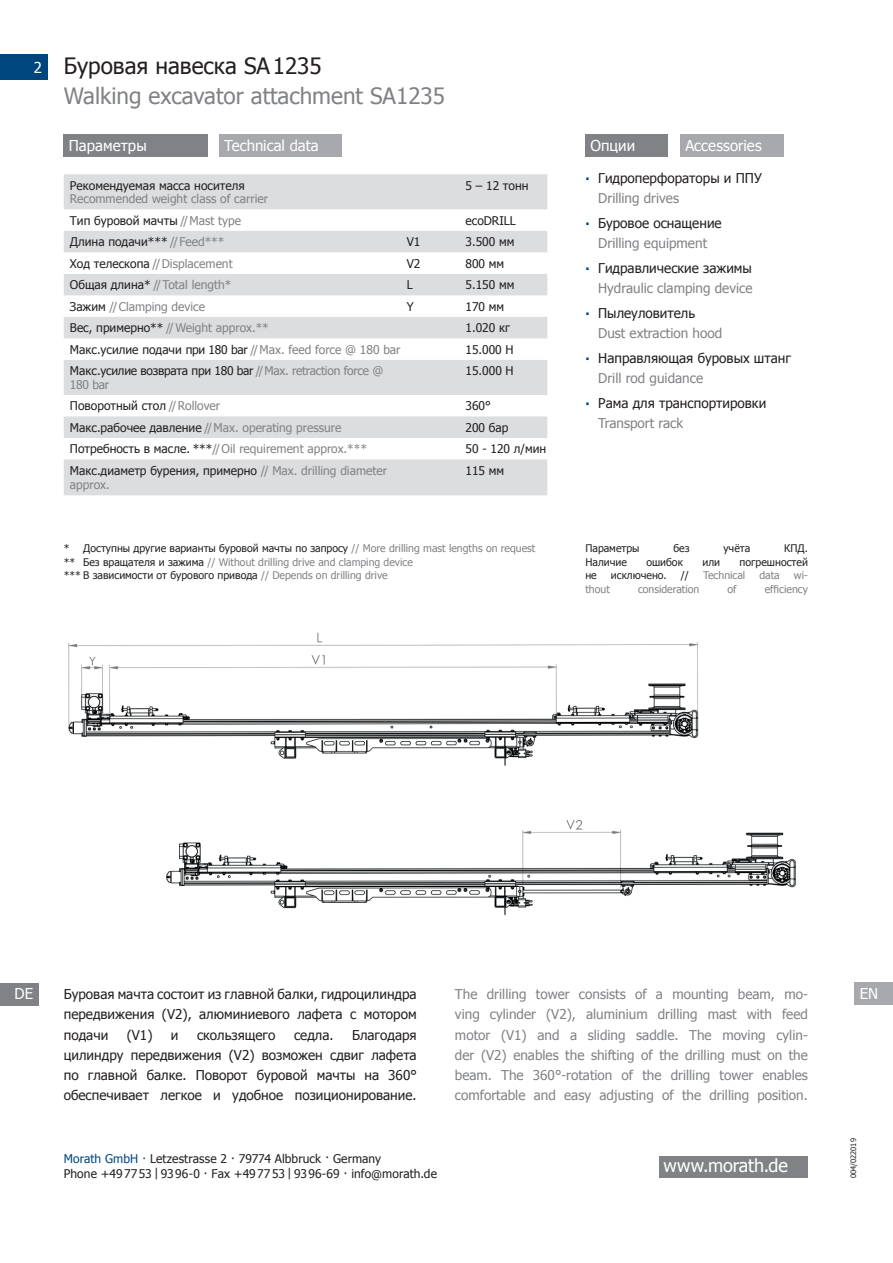
<style>
.page{position:relative;width:893px;height:1263px;background:#fff}
.page>*{position:absolute;margin:0;border:0;box-sizing:border-box;transform-origin:0 0}
.t1{font:22.5px "Tahoma";color:#808285}
.t2{font:22.5px "Tahoma";color:#231f20}
.t3{font:18px "Tahoma";letter-spacing:-.005em;color:#fff}
.t4{font:15px "Tahoma";color:#fff}
.t5{font:13.5px/20.2px "Tahoma";color:#808285;text-align:justify}
.t6{font:13.5px/20.2px "Tahoma";color:#231f20}
.t7{font:12px/15.3px "Tahoma";color:#231f20}
.t8{font:12px/14.4px "Tahoma";color:#808285}
.t9{font:12px/13.5px "Tahoma";letter-spacing:-.02em;color:#231f20}
.t10{font:10.5px/13.5px "Tahoma";color:#231f20}
.t11{font:10.5px "Tahoma";color:#808285}
.t12{font:7.5px "Tahoma";color:#231f20}
.s1{color:#808285}
.s2{color:#231f20}
.s3{font-weight:700;color:#00467e}
.s4{color:#00467e}
</style>
<div class="page">
<div style="left:0;top:54px;width:47px;height:26px;background:#00467e"></div>
<div style="left:64px;top:134px;width:144px;height:23px;background:#808285"></div>
<div style="left:219px;top:134px;width:122px;height:23px;background:#a8a9ad"></div>
<div style="left:0;top:982px;width:38px;height:23px;background:#808285"></div>
<div style="left:585px;top:134px;width:83px;height:23px;background:#808285"></div>
<div style="left:680px;top:134px;width:104px;height:23px;background:#a8a9ad"></div>
<div style="left:659px;top:1156px;width:149px;height:22px;background:#808285"></div>
<div style="left:855px;top:982px;width:38px;height:23px;background:#a8a9ad"></div>
<svg style="left:64px;top:174px;width:483px;height:321px;fill:#dcdddf"></svg>
<img style="left:68px;top:632px;width:728px;height:284px">
<p class="t4" style="left:34px;top:57px;width:10px">2</p>
<h1 class="t2" style="left:64px;top:50px;width:260px">Буровая навеска SA1235</h1>
<h1 class="t1" style="left:64px;top:80px;width:383px">Walking excavator attachment SA1235</h1>
<p class="t4" style="left:69px;top:135px;width:79px">Параметры</p>
<p class="t4" style="left:224px;top:135px;width:96px">Technical data</p>
<p class="t7" style="left:70px;top:177px;width:176px">Рекомендуемая масса носителя</p>
<p class="t8" style="left:70px;top:191px;width:200px">Recommended weight class of carrier</p>
<p class="t7" style="left:465px;top:177px;width:65px">5 – 12 тонн</p>
<p class="t7" style="left:70px;top:212px;width:173px">Тип буровой мачты <span class="s1">//Mast type</span></p>
<p class="t7" style="left:465px;top:212px;width:52px">ecoDRILL</p>
<p class="t7" style="left:70px;top:234px;width:156px">Длина подачи*** <span class="s1">//Feed***</span></p>
<p class="t7" style="left:407px;top:234px;width:15px">V1</p>
<p class="t7" style="left:465px;top:234px;width:50px">3.500 мм</p>
<p class="t8" style="left:70px;top:256px;width:164px"><span class="s2">Ход телескопа</span> //Displacement</p>
<p class="t7" style="left:407px;top:255px;width:15px">V2</p>
<p class="t7" style="left:465px;top:255px;width:40px">800 мм</p>
<p class="t8" style="left:70px;top:277px;width:163px"><span class="s2">Общая длина*</span> //Total length*</p>
<p class="t7" style="left:407px;top:277px;width:7px">L</p>
<p class="t7" style="left:465px;top:277px;width:50px">5.150 мм</p>
<p class="t8" style="left:70px;top:299px;width:137px"><span class="s2">Зажим</span> //Clamping device</p>
<p class="t7" style="left:407px;top:298px;width:8px">Y</p>
<p class="t7" style="left:465px;top:298px;width:40px">170 мм</p>
<p class="t8" style="left:70px;top:320px;width:200px"><span class="s2">Вес, примерно**</span> //Weight approx.**</p>
<p class="t7" style="left:465px;top:320px;width:46px">1.020 кг</p>
<p class="t7" style="left:70px;top:341px;width:332px">Макс.усилие подачи при 180 bar <span class="s1">//Max. feed force @ 180 bar</span></p>
<p class="t7" style="left:465px;top:341px;width:50px">15.000 Н</p>
<p class="t9" style="left:70px;top:364px;width:315px">Макс.усилие возврата при 180 bar <span class="s1">//Max. retraction force @<br>180 bar</span></p>
<p class="t7" style="left:465px;top:363px;width:50px">15.000 Н</p>
<p class="t7" style="left:70px;top:398px;width:152px">Поворотный стол <span class="s1">//Rollover</span></p>
<p class="t7" style="left:465px;top:398px;width:27px">360°</p>
<p class="t8" style="left:70px;top:420px;width:273px"><span class="s2">Макс.рабочее давление</span> //Max. operating pressure</p>
<p class="t7" style="left:465px;top:419px;width:44px">200 бар</p>
<p class="t8" style="left:70px;top:441px;width:298px"><span class="s2">Потребность в масле. ***</span>//Oil requirement approx.***</p>
<p class="t7" style="left:465px;top:441px;width:82px">50 - 120 л/мин</p>
<p class="t8" style="left:70px;top:463px;width:319px"><span class="s2">Макс.диаметр бурения, примерно</span> // Max. drilling diameter approx.</p>
<p class="t7" style="left:465px;top:462px;width:40px">115 мм</p>
<p class="t10" style="left:64px;top:541px;width:473px">* Доступны другие варианты буровой мачты по запросу <span class="s1">// More drilling mast lengths on request </span>** Без вращателя и зажима <span class="s1">// Without drilling drive and clamping device<br></span>*** В зависимости от бурового привода <span class="s1">// Depends on drilling drive</span></p>
<p class="t4" style="left:590px;top:135px;width:46px">Опции</p>
<p class="t4" style="left:685px;top:135px;width:78px">Accessories</p>
<p class="t6" style="left:598px;top:167px;width:165px;text-indent:-13px"><span class="s3">∙</span> Гидроперфораторы и ППУ<br><span class="s1">Drilling drives</span></p>
<p class="t5" style="left:585px;top:212px;width:138px;text-align:center"><span class="s3">∙</span> <span class="s2">Буровое оснащение<br></span>Drilling equipment</p>
<p class="t5" style="left:585px;top:257px;width:169px;text-align:right"><span class="s3">∙</span> <span class="s2">Гидравлические зажимы<br></span>Hydraulic clamping device</p>
<p class="t5" style="left:598px;top:302px;width:126px;text-indent:-13px"><span class="s3">∙</span> <span class="s2">Пылеуловитель<br></span>Dust extraction hood</p>
<p class="t6" style="left:598px;top:347px;width:194px;text-indent:-13px"><span class="s3">∙</span> Направляющая буровых штанг<br><span class="s1">Drill rod guidance</span></p>
<p class="t6" style="left:598px;top:392px;width:170px;text-indent:-13px"><span class="s3">∙</span> Рама для транспортировки<br><span class="s1">Transport rack</span></p>
<p class="t10" style="left:585px;top:541px;width:56px">Параметры</p>
<p class="t10" style="left:673px;top:541px;width:18px">без</p>
<p class="t10" style="left:723px;top:541px;width:28px">учёта</p>
<p class="t10" style="left:784px;top:541px;width:25px">КПД.</p>
<p class="t10" style="left:585px;top:555px;width:43px">Наличие</p>
<p class="t10" style="left:646px;top:555px;width:38px">ошибок</p>
<p class="t10" style="left:702px;top:555px;width:19px">или</p>
<p class="t10" style="left:740px;top:555px;width:70px">погрешностей</p>
<p class="t10" style="left:585px;top:568px;width:13px">не</p>
<p class="t10" style="left:611px;top:568px;width:57px">исключено.</p>
<p class="t10" style="left:681px;top:568px;width:10px">//</p>
<p class="t11" style="left:703px;top:568px;width:44px">Technical</p>
<p class="t11" style="left:759px;top:568px;width:22px">data</p>
<p class="t11" style="left:794px;top:568px;width:16px">wi-</p>
<p class="t11" style="left:585px;top:582px;width:26px">thout</p>
<p class="t11" style="left:638px;top:582px;width:63px">consideration</p>
<p class="t11" style="left:728px;top:582px;width:11px">of</p>
<p class="t11" style="left:765px;top:582px;width:45px">efficiency</p>
<p class="t4" style="left:15px;top:983px;width:20px">DE</p>
<p class="t6" style="left:64px;top:983px;width:354px;text-align:justify">Буровая мачта состоит из главной балки, гидроцилиндра передвижения (V2), алюминиевого лафета с мотором подачи</p>
<p class="t6" style="left:127px;top:1024px;width:27px">(V1)</p>
<p class="t6" style="left:171px;top:1024px;width:9px">и</p>
<p class="t6" style="left:197px;top:1024px;width:80px">скользящего</p>
<p class="t6" style="left:294px;top:1024px;width:41px">седла.</p>
<p class="t6" style="left:64px;top:1024px;width:354px;text-align:justify;text-indent:288px">Благодаря цилиндру передвижения (V2) возможен сдвиг лафета по главной балке. Поворот буровой мачты на 360° обеспечивает легкое и удобное позиционирование.</p>
<p class="t5" style="left:455px;top:983px;width:354px">The drilling tower consists of a mounting beam, mo&shy;ving cylinder (V2), aluminium drilling mast with feed motor (V1) and a sliding saddle. The moving cylin&shy;der (V2) enables the shifting of the drilling must on the beam. The 360°-rotation of the drilling tower enables comfortable and easy adjusting of the drilling position.</p>
<p class="t7" style="left:64px;top:1150px;width:375px"><span class="s4">Morath GmbH ·</span> Letzestrasse 2 · 79774 Albbruck · Germany<br>Phone +497753 | 9396-0 · Fax +497753 | 9396-69 · info@morath.de</p>
<h2 class="t3" style="left:663px;top:1154px;width:126px">www.morath.de</h2>
<p class="t4" style="left:860px;top:983px;width:20px">EN</p>
<p class="t12" style="left:848px;top:1178px;width:41px;rotate:-90deg">004/022019</p>
</div>
